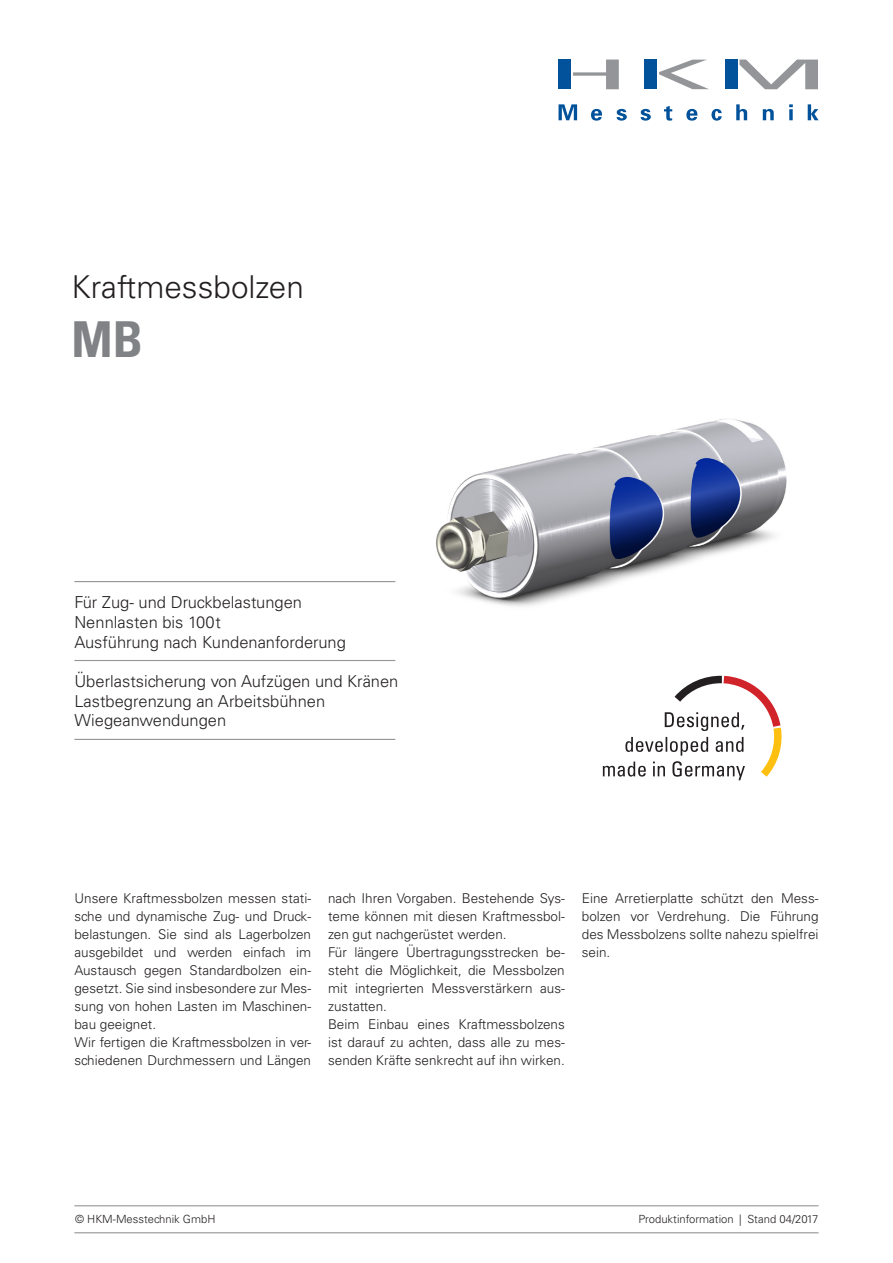
<style>
.page{position:relative;width:893px;height:1263px;background:#fff}
.page>*{position:absolute;margin:0;border:0;box-sizing:border-box;transform-origin:0 0}
.t1{font:700 condensed 49.5px "Univers LT Std";color:#808285}
.t2{font:300 31.5px "Univers LT Std";color:#231f20}
.t3{font:300 16.5px/19.8px "Univers LT Std";color:#231f20}
.t4{font:300 13.5px/18px "Univers LT Std";color:#231f20}
.t5{font:300 11.25px "Univers LT Std";color:#231f20}
</style>
<div class="page">
<svg style="left:559px;top:104px;width:18px;height:16px"></svg>
<svg style="left:591px;top:109px;width:11px;height:12px"></svg>
<svg style="left:617px;top:109px;width:10px;height:12px"></svg>
<svg style="left:641px;top:109px;width:10px;height:12px"></svg>
<svg style="left:664px;top:106px;width:8px;height:15px"></svg>
<svg style="left:686px;top:109px;width:11px;height:12px"></svg>
<svg style="left:711px;top:109px;width:11px;height:12px"></svg>
<svg style="left:736px;top:104px;width:11px;height:16px"></svg>
<svg style="left:763px;top:109px;width:11px;height:11px"></svg>
<svg style="left:789px;top:109px;width:4px;height:11px"></svg>
<svg style="left:789px;top:104px;width:4px;height:3px"></svg>
<svg style="left:808px;top:104px;width:11px;height:16px"></svg>
<div style="left:558px;top:60px;width:13px;height:29px;background:#01529b"></div>
<div style="left:644px;top:60px;width:13px;height:29px;background:#01529b"></div>
<div style="left:725px;top:60px;width:13px;height:29px;background:#01529b"></div>
<svg style="left:573px;top:60px;width:46px;height:29px"></svg>
<svg style="left:659px;top:60px;width:49px;height:29px"></svg>
<svg style="left:739px;top:60px;width:79px;height:29px"></svg>
<svg style="left:603px;top:675px;width:179px;height:105px"></svg>
<img style="left:334px;top:418px;width:453px;height:188px">
<hr style="left:74px;top:1205px;width:745px;height:1px;background:#939598">
<hr style="left:74px;top:1232px;width:745px;height:1px;background:#939598">
<hr style="left:74px;top:581px;width:321px;height:1px;background:#939598">
<hr style="left:74px;top:660px;width:321px;height:1px;background:#939598">
<hr style="left:74px;top:739px;width:321px;height:1px;background:#939598">
<h2 class="t2" style="left:72px;top:268px;width:234px">Kraftmessbolzen</h2>
<h1 class="t1" style="left:72px;top:309px;width:73px">MB</h1>
<p class="t3" style="left:74px;top:592px;width:273px">Für Zug- und Druckbelastungen<br>Nennlasten bis 100t<br>Ausführung nach Kundenanforderung</p>
<p class="t3" style="left:74px;top:671px;width:326px">Überlastsicherung von Aufzügen und Kränen<br>Lastbegrenzung an Arbeitsbühnen<br>Wiegeanwendungen</p>
<p class="t4" style="left:74px;top:889px;width:238px">Unsere Kraftmessbolzen messen stati&shy;sche und dynamische Zug- und Druck&shy;belastungen. Sie sind als Lagerbolzen ausgebildet und werden einfach im Austausch gegen Standardbolzen ein&shy;gesetzt. Sie sind insbesondere zur Mes&shy;sung von hohen Lasten im Maschinen&shy;bau geeignet.<br>Wir fertigen die Kraftmessbolzen in ver&shy;schiedenen Durchmessern und Längen</p>
<p class="t4" style="left:328px;top:889px;width:238px">nach Ihren Vorgaben. Bestehende Sys&shy;teme können mit diesen Kraftmessbol&shy;zen gut nachgerüstet werden.<br>Für längere Übertragungsstrecken be&shy;steht die Möglichkeit, die Messbolzen mit integrierten Messverstärkern aus&shy;zustatten.<br>Beim Einbau eines Kraftmessbolzens ist darauf zu achten, dass alle zu mes&shy;senden Kräfte senkrecht auf ihn wirken.</p>
<p class="t4" style="left:582px;top:889px;width:238px;text-align:justify">Eine Arretierplatte schützt den Mess&shy;bolzen vor Verdrehung. Die Führung des Messbolzens sollte nahezu spielfrei sein.</p>
<p class="t5" style="left:75px;top:1212px;width:142px">© HKM-Messtechnik GmbH</p>
<p class="t5" style="left:638px;top:1212px;width:182px">Produktinformation | Stand 04/2017</p>
</div>
